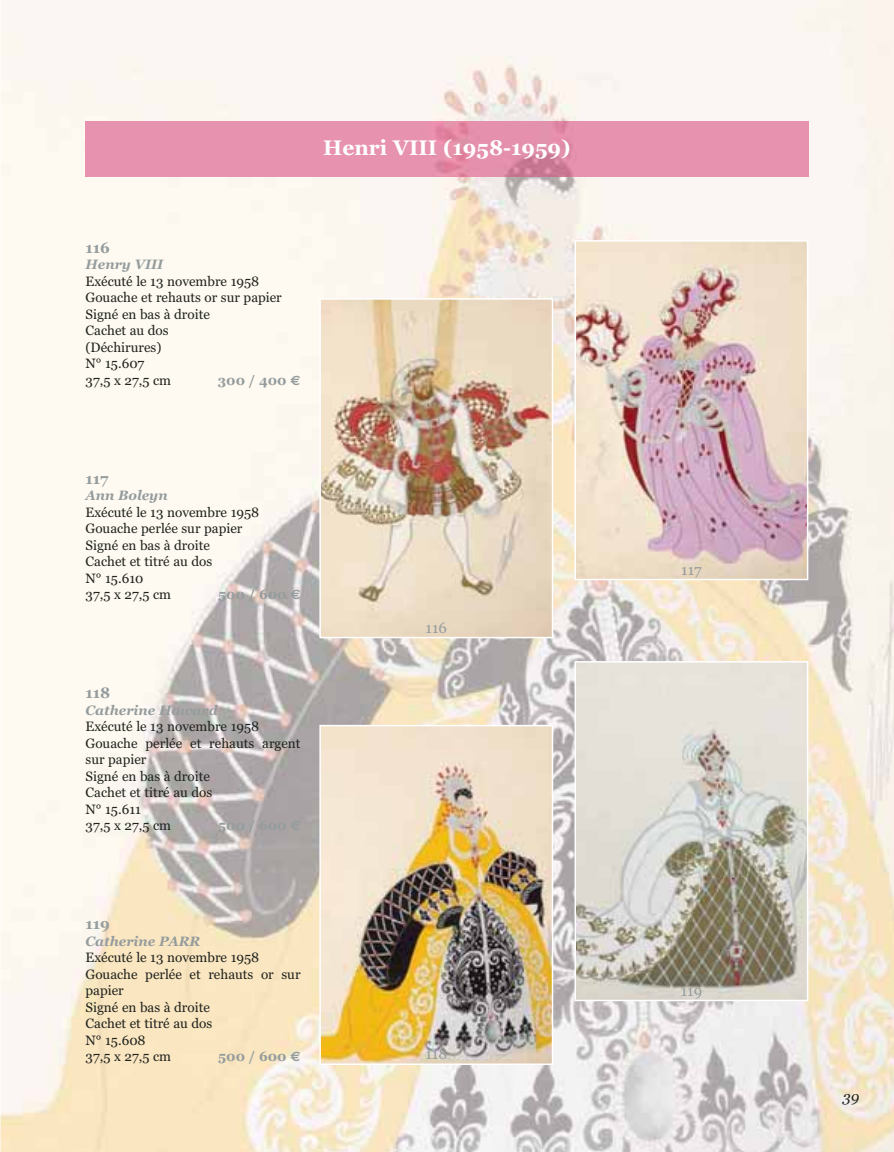
<style>
.page{position:relative;width:894px;height:1152px;background:#fff}
.page>*{position:absolute;margin:0;border:0;box-sizing:border-box;transform-origin:0 0}
.t1{font:700 21px "Georgia";color:#fff}
.t2{font:700 15px "Georgia";color:#959c9d}
.t3{font:15px "Georgia";color:#959c9d}
.t4{font:italic 15px "Georgia";color:#20231e}
.t5{font:13.5px/16.5px "Georgia";color:#20231e}
.t6{font:italic 700 13.5px "Georgia";color:#959c9d}
.t7{font:700 13.5px "Georgia";color:#959c9d}
.s1{font-family:"Euro Sans"}
</style>
<div class="page">
<img style="left:1px;top:0;width:893px;height:1151px">
<div style="left:86px;top:122px;width:722px;height:55px;background:#e792af"></div>
<img style="left:578px;top:243px;width:227px;height:334px">
<div style="left:575px;top:240px;width:233px;height:340px;border:2px solid #fff"></div>
<img style="left:578px;top:664px;width:227px;height:334px">
<div style="left:575px;top:661px;width:233px;height:340px;border:2px solid #fff"></div>
<img style="left:322px;top:301px;width:228px;height:334px">
<div style="left:319px;top:298px;width:234px;height:340px;border:2px solid #fff"></div>
<img style="left:322px;top:728px;width:228px;height:334px">
<div style="left:319px;top:725px;width:234px;height:340px;border:2px solid #fff"></div>
<h1 class="t1" style="left:323px;top:139px;width:249px">Henri VIII (1958-1959)</h1>
<p class="t2" style="left:86px;top:241px;width:26px">116</p>
<p class="t6" style="left:86px;top:259px;width:79px">Henry VIII</p>
<p class="t5" style="left:86px;top:274px;width:198px">Exécuté le 13 novembre 1958<br>Gouache et rehauts or sur papier<br>Signé en bas à droite<br>Cachet au dos<br>(Déchirures)<br>N° 15.607<br>37,5 x 27,5 cm</p>
<p class="t7" style="left:218px;top:375px;width:84px">300 / 400 <span class="s1">€</span></p>
<p class="t2" style="left:86px;top:472px;width:25px">117</p>
<p class="t6" style="left:86px;top:490px;width:84px">Ann Boleyn</p>
<p class="t5" style="left:86px;top:505px;width:175px">Exécuté le 13 novembre 1958<br>Gouache perlée sur papier<br>Signé en bas à droite<br>Cachet et titré au dos<br>N° 15.610<br>37,5 x 27,5 cm</p>
<p class="t7" style="left:218px;top:589px;width:84px">500 / 600 <span class="s1">€</span></p>
<p class="t2" style="left:86px;top:687px;width:26px">118</p>
<p class="t6" style="left:86px;top:705px;width:134px">Catherine Howard</p>
<p class="t5" style="left:86px;top:719px;width:217px">Exécuté le 13 novembre 1958<br>Gouache perlée et rehauts argent sur papier<br>Signé en bas à droite<br>Cachet et titré au dos<br>N° 15.611<br>37,5 x 27,5 cm</p>
<p class="t7" style="left:218px;top:820px;width:84px">500 / 600 <span class="s1">€</span></p>
<p class="t2" style="left:86px;top:918px;width:26px">119</p>
<p class="t6" style="left:86px;top:936px;width:116px">Catherine PARR</p>
<p class="t5" style="left:86px;top:950px;width:217px">Exécuté le 13 novembre 1958<br>Gouache perlée et rehauts or sur papier<br>Signé en bas à droite<br>Cachet et titré au dos<br>N° 15.608<br>37,5 x 27,5 cm</p>
<p class="t7" style="left:218px;top:1051px;width:84px">500 / 600 <span class="s1">€</span></p>
<p class="t3" style="left:426px;top:621px;width:23px">116</p>
<p class="t3" style="left:425px;top:1048px;width:23px">118</p>
<p class="t3" style="left:681px;top:563px;width:22px">117</p>
<p class="t3" style="left:681px;top:984px;width:23px">119</p>
<p class="t4" style="left:843px;top:1090px;width:18px">39</p>
</div>
